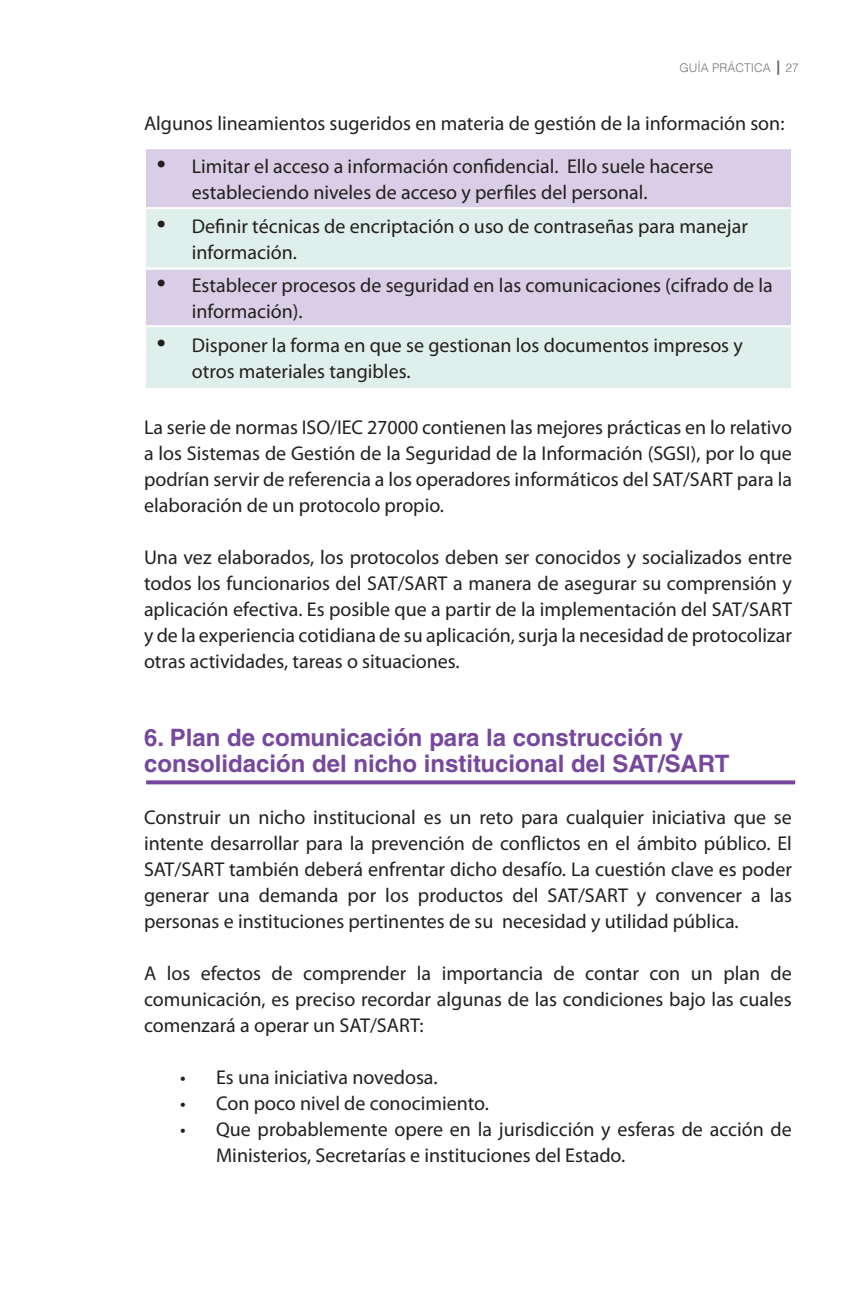
<style>
.page{position:relative;width:864px;height:1296px;background:#fff}
.page>*{position:absolute;margin:0;border:0;box-sizing:border-box;transform-origin:0 0}
.t1{font:700 24px/26px "Helvetica LT Std";color:#76479c}
.t2{font:20px/26px "Myriad Pro";color:#231f20}
.t3{font:300 12px "Helvetica";color:#76787b}
</style>
<div class="page">
<svg style="left:777px;top:60px;width:2px;height:15px"></svg>
<svg style="left:146px;top:780px;width:649px;height:4px;background:#8358a5"></svg>
<div style="left:146px;top:149px;width:645px;height:58px;background:#d8cfe6"></div>
<svg style="left:146px;top:209px;width:645px;height:179px;background:#dce5e9"></svg>
<hr style="left:144px;top:268px;width:649px;height:2px;background:#fff">
<hr style="left:144px;top:325px;width:649px;height:2px;background:#fff">
<p class="t3" style="left:680px;top:60px;width:121px">GUÍA PRÁCTICA 27</p>
<p class="t2" style="left:144px;top:110px;width:642px">Algunos lineamientos sugeridos en materia de gestión de la información son:</p>
<p class="t2" style="left:192px;top:153px;width:523px;text-indent:-36px">• Limitar el acceso a información confidencial. Ello suele hacerse estableciendo niveles de acceso y perfiles del personal.</p>
<p class="t2" style="left:192px;top:213px;width:558px;text-indent:-36px">• Definir técnicas de encriptación o uso de contraseñas para manejar información.</p>
<p class="t2" style="left:192px;top:272px;width:583px;text-indent:-36px">• Establecer procesos de seguridad en las comunicaciones (cifrado de la información).</p>
<p class="t2" style="left:192px;top:332px;width:553px;text-indent:-36px">• Disponer la forma en que se gestionan los documentos impresos y otros materiales tangibles.</p>
<p class="t2" style="left:144px;top:414px;width:650px;text-align:justify">La serie de normas ISO/IEC 27000 contienen las mejores prácticas en lo relativo a los Sistemas de Gestión de la Seguridad de la Información (SGSI), por lo que podrían servir de referencia a los operadores informáticos del SAT/SART para la elaboración de un protocolo propio.</p>
<p class="t2" style="left:144px;top:544px;width:650px;text-align:justify">Una vez elaborados, los protocolos deben ser conocidos y socializados entre todos los funcionarios del SAT/SART a manera de asegurar su comprensión y aplicación efectiva. Es posible que a partir de la implementación del SAT/SART y de la experiencia cotidiana de su aplicación, surja la necesidad de protocolizar otras actividades, tareas o situaciones.</p>
<p class="t1" style="left:144px;top:724px;width:587px">6. Plan de comunicación para la construcción y consolidación del nicho institucional del SAT/SART</p>
<p class="t2" style="left:144px;top:804px;width:650px;text-align:justify">Construir un nicho institucional es un reto para cualquier iniciativa que se intente desarrollar para la prevención de conflictos en el ámbito público. El SAT/SART también deberá enfrentar dicho desafío. La cuestión clave es poder generar una demanda por los productos del SAT/SART y convencer a las personas e instituciones pertinentes de su necesidad y utilidad pública.</p>
<p class="t2" style="left:144px;top:960px;width:649px;text-align:justify">A los efectos de comprender la importancia de contar con un plan de comunicación, es preciso recordar algunas de las condiciones bajo las cuales comenzará a operar un SAT/SART:</p>
<p class="t2" style="left:180px;top:1064px;width:259px">• Es una iniciativa novedosa.</p>
<p class="t2" style="left:180px;top:1090px;width:310px">• Con poco nivel de conocimiento.</p>
<p class="t2" style="left:216px;top:1116px;width:577px;text-indent:-36px">• Que probablemente opere en la jurisdicción y esferas de acción de<br>Ministerios, Secretarías e instituciones del Estado.</p>
</div>
